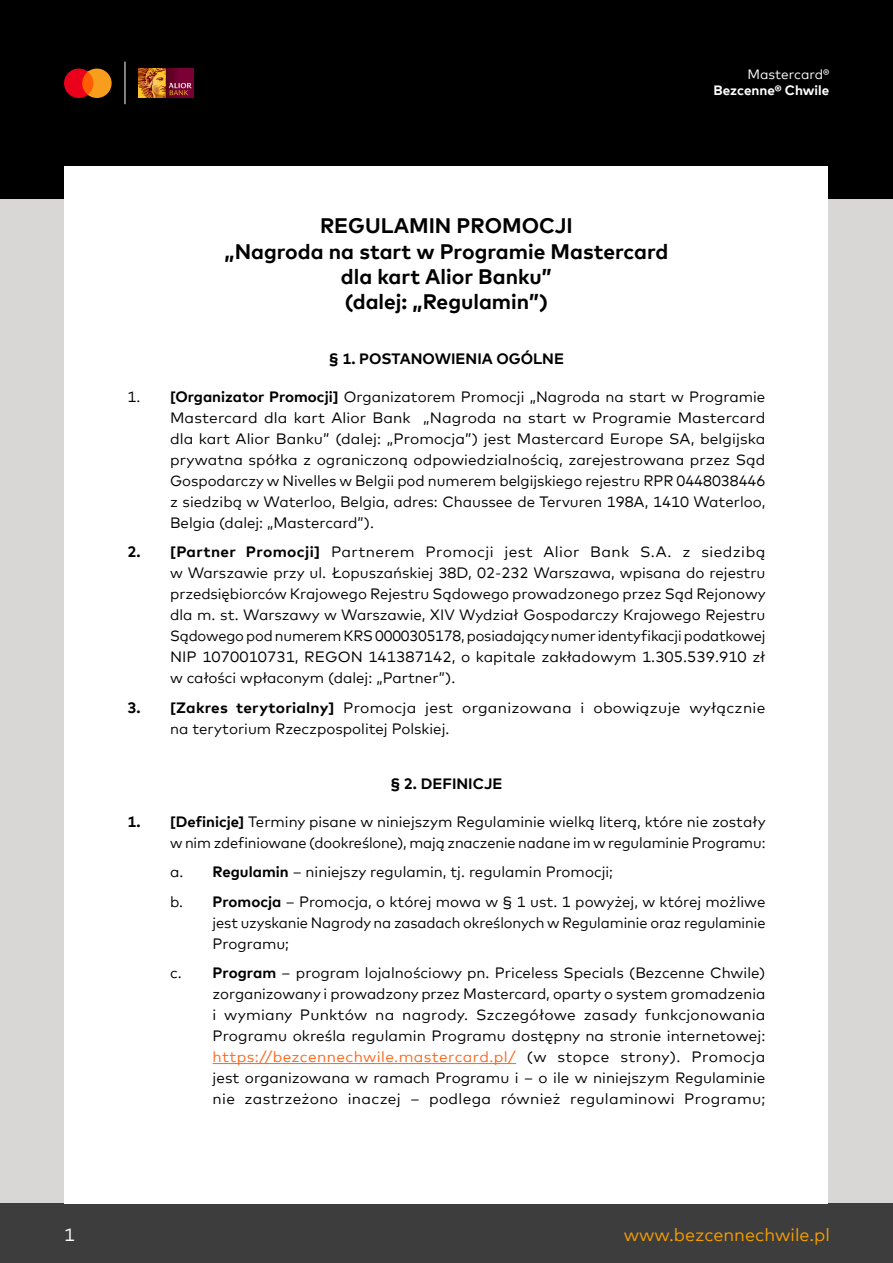
<style>
.page{position:relative;width:893px;height:1263px;background:#fff}
.page>*{position:absolute;margin:0;border:0;box-sizing:border-box;transform-origin:0 0}
.t1{font:700 21px/25.2px "Mark Offc For MC";color:#000;text-align:center}
.t2{font:18px "Mark Offc For MC";color:#f59e00}
.t3{font:18px "Mark Offc For MC";color:#fff}
.t4{font:15px/21px "Mark Offc For MC";color:#000;text-align:justify}
.t5{font:700 15px "Mark Offc For MC";color:#000}
.t6{font:700 13.5px "Mark Offc For MC";color:#fff}
.t7{font:13.5px "Mark Offc For MC";color:#fff}
.s1{font-weight:700}
.s2{color:#ff671b}
</style>
<div class="page">
<div style="left:0;top:132px;width:893px;height:1095px;background:#d9d6d6"></div>
<div style="left:0;top:1203px;width:893px;height:60px;background:#3d3d3d"></div>
<div style="left:0;top:0;width:893px;height:198px;background:#000"></div>
<div style="left:65px;top:167px;width:763px;height:1036px;background:#fff"></div>
<svg style="left:64px;top:69px;width:48px;height:29px"></svg>
<hr style="left:125px;top:62px;width:1px;height:42px;background:#fff">
<img style="left:138px;top:69px;width:56px;height:29px">
<hr style="left:213px;top:1063px;width:303px;height:1px;background:#ff671b">
<p class="t7" style="left:747px;top:64px;width:83px">Mastercard®</p>
<p class="t6" style="left:714px;top:80px;width:117px">Bezcenne® Chwile</p>
<h1 class="t1" style="left:225px;top:212px;width:445px">REGULAMIN PROMOCJI<br>„Nagroda na start w Programie Mastercard dla kart Alior Banku”<br>(dalej: „Regulamin”)</h1>
<p class="t5" style="left:329px;top:347px;width:237px">§ 1. POSTANOWIENIA OGÓLNE</p>
<p class="t4" style="left:170px;top:385px;width:597px;text-indent:-43px">1. <span class="s1">[Organizator Promocji]</span> Organizatorem Promocji „Nagroda na start w Programie Mastercard dla kart Alior Bank „Nagroda na start w Programie Mastercard dla kart Alior Banku” (dalej: „Promocja”) jest Mastercard Europe SA, belgijska prywatna spółka z ograniczoną odpowiedzialnością, zarejestrowana przez Sąd Gospodarczy w Nivelles w Belgii pod numerem belgijskiego rejestru RPR 0448038446 z siedzibą w Waterloo, Belgia, adres: Chaussee de Tervuren 198A, 1410 Waterloo, Belgia (dalej: „Mastercard”).</p>
<p class="t4" style="left:170px;top:540px;width:597px;text-indent:-43px"><span class="s1">2. [Partner Promocji]</span> Partnerem Promocji jest Alior Bank S.A. z siedzibą w Warszawie przy ul. Łopuszańskiej 38D, 02-232 Warszawa, wpisana do rejestru przedsiębiorców Krajowego Rejestru Sądowego prowadzonego przez Sąd Rejonowy dla m. st. Warszawy w Warszawie, XIV Wydział Gospodarczy Krajowego Rejestru Sądowego pod numerem KRS 0000305178, posiadający numer identyfikacji podatkowej NIP 1070010731, REGON 141387142, o kapitale zakładowym 1.305.539.910 zł w całości wpłaconym (dalej: „Partner”).</p>
<p class="t4" style="left:170px;top:696px;width:597px;text-indent:-43px"><span class="s1">3. [Zakres terytorialny]</span> Promocja jest organizowana i obowiązuje wyłącznie na terytorium Rzeczpospolitej Polskiej.</p>
<p class="t5" style="left:390px;top:772px;width:114px">§ 2. DEFINICJE</p>
<p class="t4" style="left:128px;top:809px;width:640px;text-align:right"><span class="s1">1. [Definicje]</span> Terminy pisane w niniejszym Regulaminie wielką literą, które nie zostały w nim zdefiniowane (dookreślone), mają znaczenie nadane im w regulaminie Programu:</p>
<p class="t4" style="left:170px;top:856px;width:597px;line-height:29.5px">a. <span class="s1">Regulamin</span> – niniejszy regulamin, tj. regulamin Promocji;<br>b. <span class="s1">Promocja</span> – Promocja, o której mowa w § 1 ust. 1 powyżej, w której możliwe</p>
<p class="t4" style="left:213px;top:911px;width:554px">jest uzyskanie Nagrody na zasadach określonych w Regulaminie oraz regulaminie<br>Programu;</p>
<p class="t4" style="left:213px;top:961px;width:554px;text-indent:-43px">c. <span class="s1">Program</span> – program lojalnościowy pn. Priceless Specials (Bezcenne Chwile) zorganizowany i prowadzony przez Mastercard, oparty o system gromadzenia i wymiany Punktów na nagrody. Szczegółowe zasady funkcjonowania Programu określa regulamin Programu dostępny na stronie internetowej: <span class="s2">https://bezcennechwile.mastercard.pl/</span> (w stopce strony). Promocja jest organizowana w ramach Programu i – o ile w niniejszym Regulaminie nie zastrzeżono inaczej – podlega również regulaminowi Programu;</p>
<p class="t3" style="left:64px;top:1221px;width:12px">1</p>
<p class="t2" style="left:624px;top:1221px;width:208px">www.bezcennechwile.pl</p>
</div>
